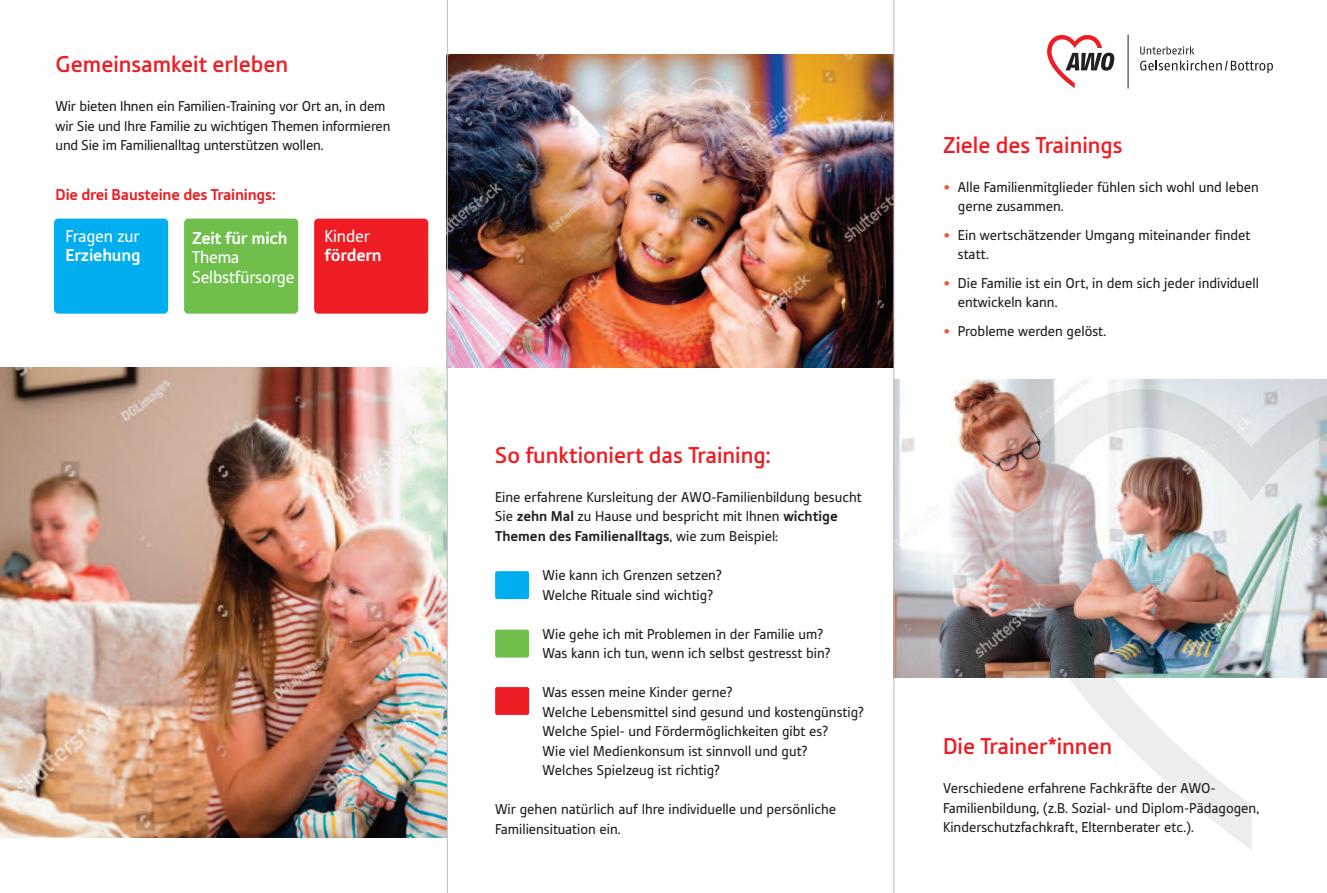
<style>
.page{position:relative;width:1327px;height:893px;background:#fff}
.page>*{position:absolute;margin:0;border:0;box-sizing:border-box;transform-origin:0 0}
.t1{font:500 24px "Tabula ITC Std";color:#ee1d23}
.t2{font:18px/19.5px "Tabula ITC Std";letter-spacing:-.01em;color:#fff}
.t3{font:700 18px "Tabula ITC Std";letter-spacing:-.01em;color:#fff}
.t4{font:700 16.5px "Tabula ITC Std";letter-spacing:-.01em;color:#ee1d23}
.t5{font:15px/19.5px "Tabula ITC Std";color:#231f20}
.s1{font-weight:700}
.s2{font-family:"Calibri";color:#f0593e}
</style>
<div class="page">
<svg style="left:1140px;top:46px;width:133px;height:27px"></svg>
<svg style="left:1047px;top:35px;width:67px;height:53px"></svg>
<hr style="left:1127px;top:35px;width:1px;height:54px;background:#231f20">
<img style="left:0;top:367px;width:446px;height:471px">
<div style="left:54px;top:219px;width:114px;height:95px;background:#00aeef;border-radius:4px"></div>
<div style="left:495px;top:571px;width:34px;height:28px;background:#00aeef;border-radius:2px"></div>
<div style="left:495px;top:630px;width:34px;height:27px;background:#70bf4c;border-radius:2px"></div>
<div style="left:184px;top:219px;width:114px;height:95px;background:#70bf4c;border-radius:4px"></div>
<div style="left:314px;top:219px;width:114px;height:95px;background:#ee1d23;border-radius:4px"></div>
<div style="left:495px;top:687px;width:34px;height:28px;background:#ee1d23;border-radius:2px"></div>
<img style="left:446px;top:54px;width:447px;height:313px">
<img style="left:894px;top:380px;width:433px;height:297px">
<img style="left:999px;top:386px;width:328px;height:464px">
<hr style="left:447px;top:0;width:1px;height:893px;background:#bcbdc0">
<hr style="left:893px;top:0;width:1px;height:893px;background:#bcbdc0">
<h1 class="t1" style="left:56px;top:56px;width:234px">Gemeinsamkeit erleben</h1>
<p class="t5" style="left:55px;top:98px;width:336px">Wir bieten Ihnen ein Familien-Training vor Ort an, in dem wir Sie und Ihre Familie zu wichtigen Themen informieren und Sie im Familienalltag unterstützen wollen.</p>
<p class="t4" style="left:56px;top:189px;width:222px">Die drei Bausteine des Trainings:</p>
<p class="t2" style="left:66px;top:228px;width:76px">Fragen zur</p>
<p class="t3" style="left:66px;top:249px;width:76px">Erziehung</p>
<p class="t3" style="left:192px;top:232px;width:97px">Zeit für mich</p>
<p class="t2" style="left:192px;top:249px;width:104px">Thema<br>Selbstfürsorge</p>
<p class="t2" style="left:324px;top:228px;width:47px">Kinder</p>
<p class="t3" style="left:324px;top:249px;width:59px">fördern</p>
<h1 class="t1" style="left:495px;top:447px;width:277px">So funktioniert das Training:</h1>
<p class="t5" style="left:495px;top:489px;width:368px">Eine erfahrene Kursleitung der AWO-Familienbildung besucht<br>Sie <span class="s1">zehn Mal</span> zu Hause und bespricht mit Ihnen <span class="s1">wichtige<br>Themen des Familienalltags</span>, wie zum Beispiel:</p>
<p class="t5" style="left:542px;top:567px;width:180px">Wie kann ich Grenzen setzen?<br>Welche Rituale sind wichtig?</p>
<p class="t5" style="left:542px;top:625px;width:289px">Wie gehe ich mit Problemen in der Familie um?<br>Was kann ich tun, wenn ich selbst gestresst bin?</p>
<p class="t5" style="left:542px;top:684px;width:323px">Was essen meine Kinder gerne?<br>Welche Lebensmittel sind gesund und kostengünstig?<br>Welche Spiel- und Fördermöglichkeiten gibt es?<br>Wie viel Medienkonsum ist sinnvoll und gut?<br>Welches Spielzeug ist richtig?</p>
<p class="t5" style="left:495px;top:801px;width:342px">Wir gehen natürlich auf Ihre individuelle und persönliche<br>Familiensituation ein.</p>
<h1 class="t1" style="left:943px;top:137px;width:181px">Ziele des Trainings</h1>
<p class="t5" style="left:958px;top:179px;width:302px;text-indent:-15px"><span class="s2">•</span> Alle Familienmitglieder fühlen sich wohl und leben gerne zusammen.</p>
<p class="t5" style="left:958px;top:227px;width:294px;text-indent:-15px"><span class="s2">•</span> Ein wertschätzender Umgang miteinander findet statt.</p>
<p class="t5" style="left:958px;top:275px;width:303px;text-indent:-15px"><span class="s2">•</span> Die Familie ist ein Ort, in dem sich jeder individuell entwickeln kann.</p>
<p class="t5" style="left:943px;top:323px;width:165px"><span class="s2">•</span> Probleme werden gelöst.</p>
<h1 class="t1" style="left:943px;top:738px;width:171px">Die Trainer*innen</h1>
<p class="t5" style="left:943px;top:780px;width:318px">Verschiedene erfahrene Fachkräfte der AWO-<br>Familienbildung, (z.B. Sozial- und Diplom-Pädagogen,<br>Kinderschutzfachkraft, Elternberater etc.).</p>
</div>
